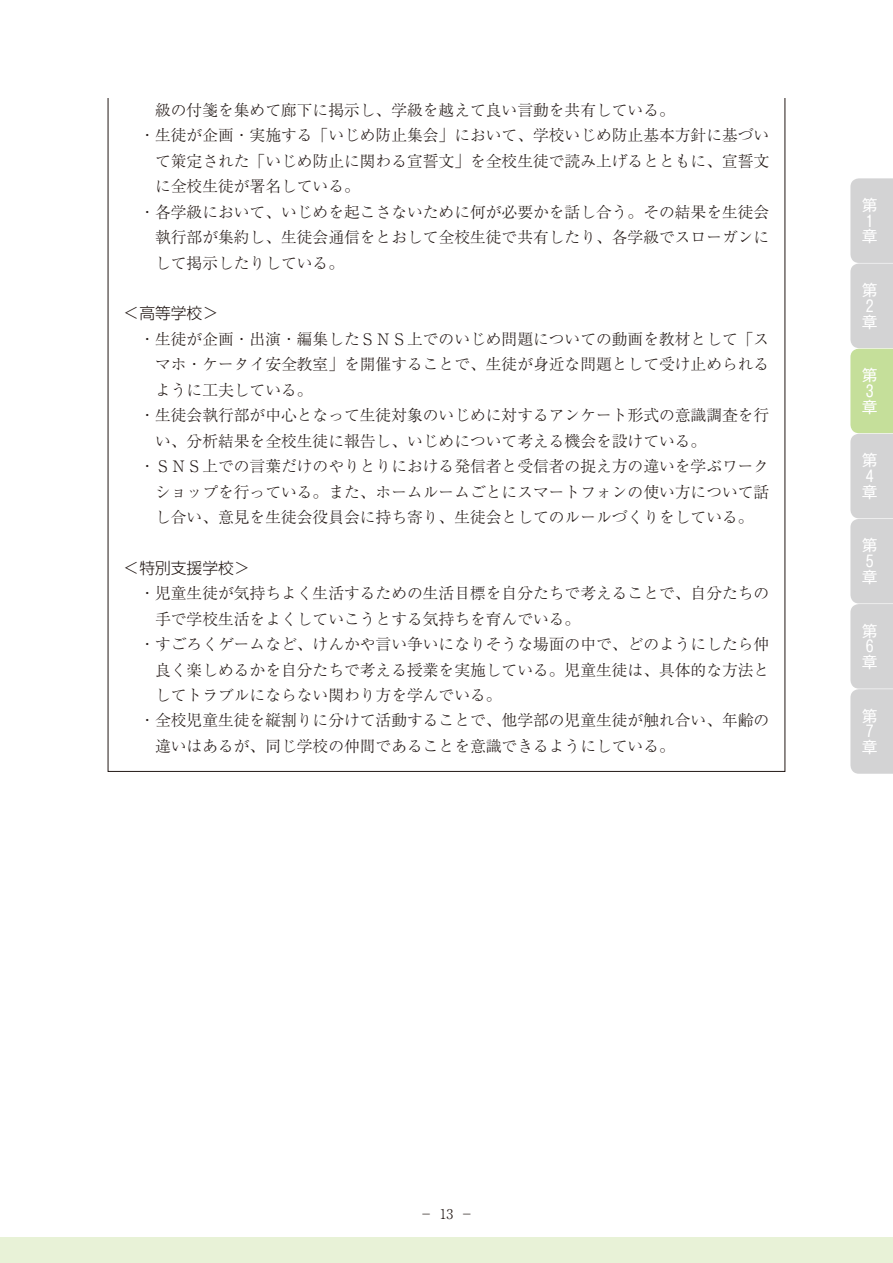
<style>
.page{position:relative;width:893px;height:1263px;background:#fff}
.page>*{position:absolute;margin:0;border:0;box-sizing:border-box;transform-origin:0 0}
.t1{font:300 15.75px "Ryumin Pr 6";color:#221815}
.t2{font:15.75px/15.8px "Gothic MB101 Pr 6";color:#fff}
.t3{font:300 15.75px "Shin Go Pr 6";color:#221815}
.t4{font:300 13.5px "Ryumin Pr 6";color:#221815}
</style>
<div class="page">
<div style="left:0;top:1237px;width:893px;height:26px;background:#e8f2d7"></div>
<svg style="left:850px;top:178px;width:43px;height:596px;background:#d2d5cd"></svg>
<p class="t1" style="left:155px;top:98px;width:521px">級の付箋を集めて廊下に掲示し、学級を越えて良い言動を共有している。</p>
<p class="t1" style="left:124px;top:123px;width:647px">　・生徒が企画・実施する「いじめ防止集会」において、学校いじめ防止基本方針に基づい</p>
<p class="t1" style="left:155px;top:149px;width:616px">て策定された「いじめ防止に関わる宣誓文」を全校生徒で読み上げるとともに、宣誓文</p>
<p class="t1" style="left:155px;top:174px;width:206px">に全校生徒が署名している。</p>
<p class="t1" style="left:124px;top:199px;width:647px">　・各学級において、いじめを起こさないために何が必要かを話し合う。その結果を生徒会</p>
<p class="t1" style="left:155px;top:225px;width:616px">執行部が集約し、生徒会通信をとおして全校生徒で共有したり、各学級でスローガンに</p>
<p class="t1" style="left:155px;top:250px;width:190px">して掲示したりしている。</p>
<p class="t3" style="left:124px;top:300px;width:96px">＜高等学校＞</p>
<p class="t1" style="left:124px;top:327px;width:647px">　・生徒が企画・出演・編集したＳＮＳ上でのいじめ問題についての動画を教材として「ス</p>
<p class="t1" style="left:155px;top:352px;width:616px">マホ・ケータイ安全教室」を開催することで、生徒が身近な問題として受け止められる</p>
<p class="t1" style="left:155px;top:377px;width:159px">ように工夫している。</p>
<p class="t1" style="left:124px;top:403px;width:647px">　・生徒会執行部が中心となって生徒対象のいじめに対するアンケート形式の意識調査を行</p>
<p class="t1" style="left:155px;top:428px;width:553px">い、分析結果を全校生徒に報告し、いじめについて考える機会を設けている。</p>
<p class="t1" style="left:124px;top:454px;width:647px">　・ＳＮＳ上での言葉だけのやりとりにおける発信者と受信者の捉え方の違いを学ぶワーク</p>
<p class="t1" style="left:155px;top:479px;width:616px">ショップを行っている。また、ホームルームごとにスマートフォンの使い方について話</p>
<p class="t1" style="left:155px;top:505px;width:600px">し合い、意見を生徒会役員会に持ち寄り、生徒会としてのルールづくりをしている。</p>
<p class="t3" style="left:124px;top:555px;width:127px">＜特別支援学校＞</p>
<p class="t1" style="left:124px;top:581px;width:647px">　・児童生徒が気持ちよく生活するための生活目標を自分たちで考えることで、自分たちの</p>
<p class="t1" style="left:155px;top:606px;width:427px">手で学校生活をよくしていこうとする気持ちを育んでいる。</p>
<p class="t1" style="left:124px;top:632px;width:647px">　・すごろくゲームなど、けんかや言い争いになりそうな場面の中で、どのようにしたら仲</p>
<p class="t1" style="left:155px;top:657px;width:616px">良く楽しめるかを自分たちで考える授業を実施している。児童生徒は、具体的な方法と</p>
<p class="t1" style="left:155px;top:683px;width:348px">してトラブルにならない関わり方を学んでいる。</p>
<p class="t1" style="left:124px;top:708px;width:647px">　・全校児童生徒を縦割りに分けて活動することで、他学部の児童生徒が触れ合い、年齢の</p>
<p class="t1" style="left:155px;top:734px;width:521px">違いはあるが、同じ学校の仲間であることを意識できるようにしている。</p>
<p class="t2" style="left:862px;top:196px;width:17px">第<br>１章</p>
<p class="t2" style="left:862px;top:281px;width:17px">第<br>２章</p>
<p class="t2" style="left:862px;top:366px;width:17px">第<br>３章</p>
<p class="t2" style="left:862px;top:451px;width:17px">第<br>４章</p>
<p class="t2" style="left:862px;top:536px;width:17px">第<br>５章</p>
<p class="t2" style="left:862px;top:622px;width:17px">第<br>６章</p>
<p class="t2" style="left:862px;top:707px;width:17px">第<br>７章</p>
<p class="t4" style="left:419px;top:1203px;width:55px">－ 13 －</p>
</div>
